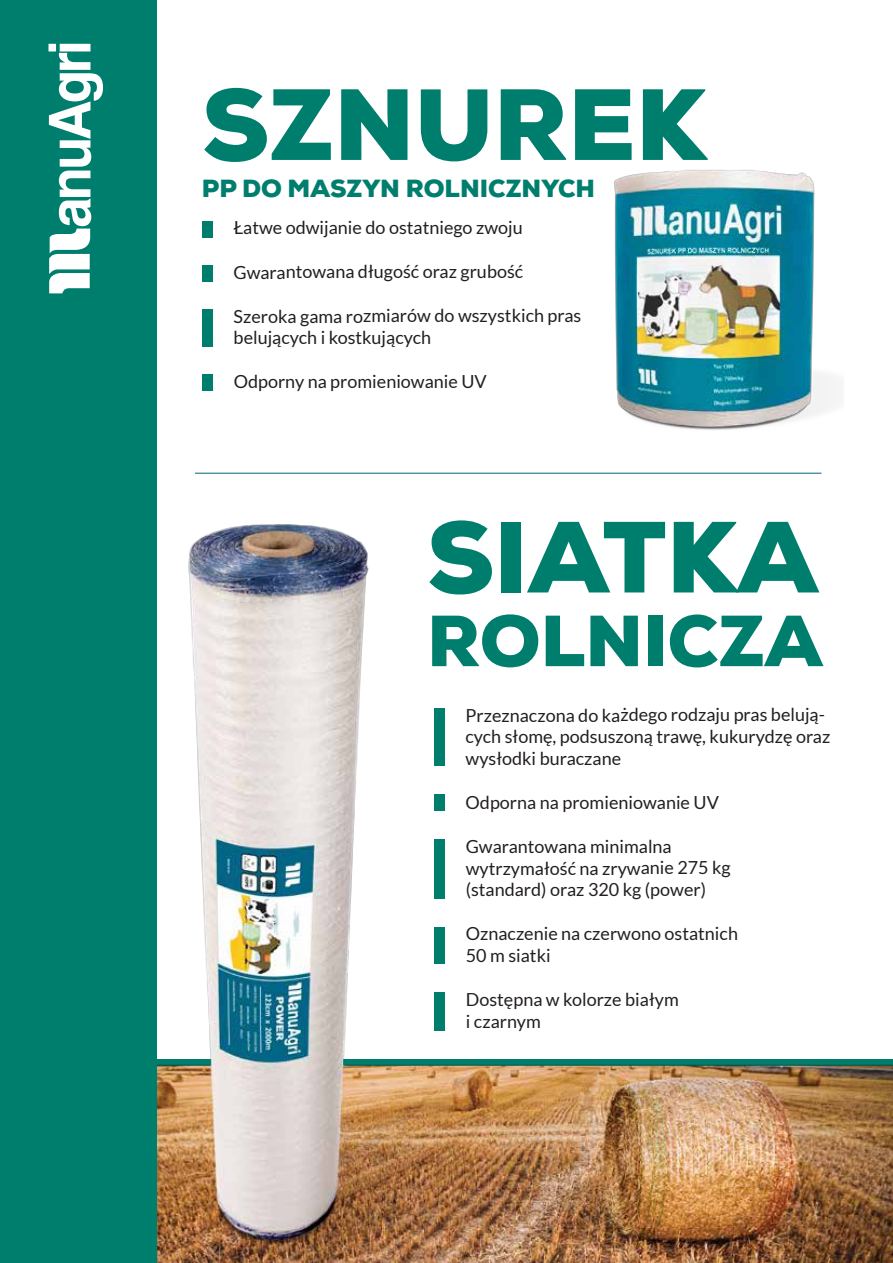
<style>
.page{position:relative;width:893px;height:1263px;background:#fff}
.page>*{position:absolute;margin:0;border:0;box-sizing:border-box;transform-origin:0 0}
.t1{font:900 100.95px "Nexa";color:#007e6d}
.t2{font:900 72.15px "Nexa";color:#007e6d}
.t3{font:700 57.9px "AG Helvetica";letter-spacing:-.06em;color:#fff;scale:.95 1}
.t4{font:900 24.75px "Nexa";color:#007e6d}
.t5{font:18px/21.6px "Lato";color:#231f20}
</style>
<div class="page">
<img style="left:157px;top:472px;width:736px;height:791px">
<div style="left:0;top:0;width:157px;height:1263px;background:#007e6d"></div>
<svg style="left:49px;top:229px;width:41px;height:64px"></svg>
<div style="left:434px;top:708px;width:11px;height:57px;background:#007e6d"></div>
<div style="left:202px;top:221px;width:11px;height:16px;background:#007e6d"></div>
<div style="left:202px;top:265px;width:11px;height:17px;background:#007e6d"></div>
<div style="left:434px;top:794px;width:11px;height:17px;background:#007e6d"></div>
<div style="left:202px;top:374px;width:11px;height:17px;background:#007e6d"></div>
<div style="left:202px;top:309px;width:11px;height:38px;background:#007e6d"></div>
<div style="left:434px;top:927px;width:11px;height:37px;background:#007e6d"></div>
<div style="left:434px;top:839px;width:11px;height:60px;background:#007e6d"></div>
<div style="left:434px;top:992px;width:11px;height:39px;background:#007e6d"></div>
<img style="left:614px;top:169px;width:222px;height:261px">
<hr style="left:195px;top:473px;width:626px;height:1px;background:#006480">
<h3 class="t3" style="left:38px;top:228px;width:199px;rotate:-90deg">anuAgri</h3>
<h1 class="t1" style="left:202px;top:60px;width:506px">SZNUREK</h1>
<h3 class="t4" style="left:202px;top:172px;width:395px">PP DO MASZYN ROLNICZNYCH</h3>
<p class="t5" style="left:233px;top:217px;width:291px">Łatwe odwijanie do ostatniego zwoju</p>
<p class="t5" style="left:234px;top:261px;width:291px">Gwarantowana długość oraz grubość</p>
<p class="t5" style="left:234px;top:305px;width:349px">Szeroka gama rozmiarów do wszystkich pras belujących i kostkujących</p>
<p class="t5" style="left:234px;top:371px;width:255px">Odporny na promieniowanie UV</p>
<h1 class="t1" style="left:427px;top:492px;width:392px">SIATKA</h1>
<h2 class="t2" style="left:427px;top:595px;width:397px">ROLNICZA</h2>
<p class="t5" style="left:465px;top:704px;width:366px">Przeznaczona do każdego rodzaju pras belują&shy;cych słomę, podsuszoną trawę, kukurydzę oraz wysłodki buraczane</p>
<p class="t5" style="left:466px;top:791px;width:255px">Odporna na promieniowanie UV</p>
<p class="t5" style="left:466px;top:835px;width:267px">Gwarantowana minimalna wytrzymałość na zrywanie 275 kg (standard) oraz 320 kg (power)</p>
<p class="t5" style="left:466px;top:923px;width:274px">Oznaczenie na czerwono ostatnich<br>50 m siatki</p>
<p class="t5" style="left:466px;top:988px;width:214px">Dostępna w kolorze białym i czarnym</p>
</div>
